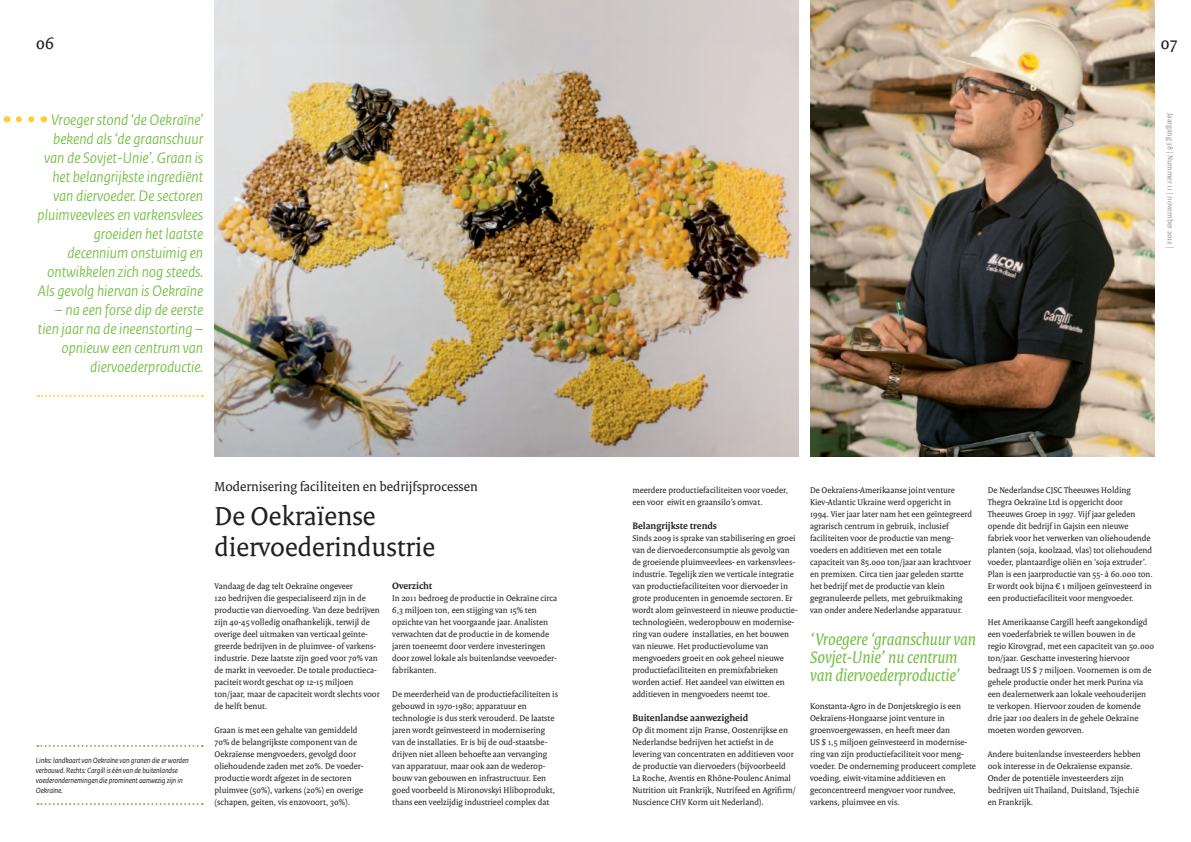
<style>
.page{position:relative;width:1191px;height:842px;background:#fff}
.page>*{position:absolute;margin:0;border:0;box-sizing:border-box;transform-origin:0 0}
.t1{font:28px/31px "Rijksoverheid Serif";color:#231f20}
.t2{font:italic 18px/18px "Rijksoverheid Serif";color:#74bf43}
.t3{font:18px "Rijksoverheid Serif";color:#231f20}
.t4{font:italic 16px/19px "Rijksoverheid Sans Heading";color:#74bf43;text-align:right}
.t5{font:14px "Rijksoverheid Serif";color:#231f20}
.t6{font:700 10px "Rijksoverheid Serif";color:#231f20}
.t7{font:9px/12px "Rijksoverheid Serif";color:#231f20}
.t8{font:italic 8px/10px "Rijksoverheid Sans Text";letter-spacing:-.015em;color:#231f20}
.t9{font:8px "Rijksoverheid Serif";color:#939598}
</style>
<div class="page">
<svg style="left:38px;top:395px;width:165px;height:2px"></svg>
<svg style="left:19px;top:116px;width:16px;height:6px"></svg>
<svg style="left:37px;top:745px;width:166px;height:2px"></svg>
<svg style="left:37px;top:803px;width:166px;height:2px"></svg>
<img style="left:810px;top:0;width:344px;height:457px">
<img style="left:214px;top:0;width:584px;height:457px">
<p class="t3" style="left:36px;top:32px;width:20px">06</p>
<p class="t3" style="left:1160px;top:32px;width:18px">07</p>
<p class="t4" style="left:38px;top:111px;width:167px">Vroeger stond ‘de Oekraïne’ bekend als ‘de graanschuur van de Sovjet-Unie’. Graan is het belangrijkste ingrediënt van diervoeder. De sectoren pluimveevlees en varkensvlees groeiden het laatste decennium onstuimig en ontwikkelen zich nog steeds.<br>Als gevolg hiervan is Oekraïne</p>
<p class="t4" style="left:38px;top:301px;width:167px">– na een forse dip de eerste tien jaar na de ineenstorting – opnieuw een centrum van diervoederproductie.</p>
<p class="t8" style="left:36px;top:755px;width:154px">Links: landkaart van Oekraïne van granen die er worden verbouwd. Rechts: Cargill is één van de buitenlandse voederondernemingen die prominent aanwezig zijn in Oekraïne.</p>
<p class="t5" style="left:214px;top:478px;width:265px">Modernisering faciliteiten en bedrijfsprocessen</p>
<p class="t1" style="left:214px;top:500px;width:222px">De Oekraïense diervoederindustrie</p>
<p class="t7" style="left:214px;top:580px;width:167px">Vandaag de dag telt Oekraïne ongeveer<br>120 bedrijven die gespecialiseerd zijn in de productie van diervoeding. Van deze bedrijven zijn 40-45 volledig onafhankelijk, terwijl de overige deel uitmaken van verticaal geïnte&shy;greerde bedrijven in de pluimvee- of varkens&shy;industrie. Deze laatste zijn goed voor 70% van de markt in veevoeder. De totale productieca&shy;paciteit wordt geschat op 12-15 miljoen ton/jaar, maar de capaciteit wordt slechts voor de helft benut.</p>
<p class="t7" style="left:214px;top:724px;width:150px">Graan is met een gehalte van gemiddeld 70% de belangrijkste component van de Oekraïense mengvoeders, gevolgd door oliehoudende zaden met 20%. De voeder&shy;productie wordt afgezet in de sectoren pluimvee (50%), varkens (20%) en overige (schapen, geiten, vis enzovoort, 30%).</p>
<p class="t6" style="left:392px;top:580px;width:42px">Overzicht</p>
<p class="t7" style="left:392px;top:592px;width:166px">In 2011 bedroeg de productie in Oekraïne circa 6,3 miljoen ton, een stijging van 15% ten opzichte van het voorgaande jaar. Analisten verwachten dat de productie in de komende jaren toeneemt door verdere investeringen door zowel lokale als buitenlandse veevoeder&shy;fabrikanten.</p>
<p class="t7" style="left:392px;top:688px;width:167px">De meerderheid van de productiefaciliteiten is gebouwd in 1970-1980; apparatuur en technologie is dus sterk verouderd. De laatste jaren wordt geïnvesteerd in modernisering van de installaties. Er is bij de oud-staatsbe&shy;drijven niet alleen behoefte aan vervanging van apparatuur, maar ook aan de wederop&shy;bouw van gebouwen en infrastructuur. Een goed voorbeeld is Mironovskyi Hliboprodukt, thans een veelzijdig industrieel complex dat</p>
<p class="t9" style="left:1175px;top:113px;width:137px;rotate:90deg">Jaargang 38 | Nummer 11 | november 2012 |</p>
<p class="t7" style="left:632px;top:484px;width:157px">meerdere productiefaciliteiten voor voeder, een voor eiwit en graansilo’s omvat.</p>
<p class="t6" style="left:632px;top:520px;width:86px">Belangrijkste trends</p>
<p class="t7" style="left:632px;top:532px;width:167px">Sinds 2009 is sprake van stabilisering en groei van de diervoederconsumptie als gevolg van de groeiende pluimveevlees- en varkensvlees&shy;industrie. Tegelijk zien we verticale integratie van productiefaciliteiten voor diervoeder in grote producenten in genoemde sectoren. Er wordt alom geïnvesteerd in nieuwe productie&shy;technologieën, wederopbouw en modernise&shy;ring van oudere installaties, en het bouwen van nieuwe. Het productievolume van mengvoeders groeit en ook geheel nieuwe productiefaciliteiten en premixfabrieken worden actief. Het aandeel van eiwitten en additieven in mengvoeders neemt toe.</p>
<p class="t6" style="left:632px;top:712px;width:117px">Buitenlandse aanwezigheid</p>
<p class="t7" style="left:632px;top:724px;width:165px">Op dit moment zijn Franse, Oostenrijkse en Nederlandse bedrijven het actiefst in de levering van concentraten en additieven voor de productie van diervoeders (bijvoorbeeld La Roche, Aventis en Rhône-Poulenc Animal Nutrition uit Frankrijk, Nutrifeed en Agrifirm/ Nuscience CHV Korm uit Nederland).</p>
<p class="t7" style="left:810px;top:484px;width:163px">De Oekraïens-Amerikaanse joint venture Kiev-Atlantic Ukraine werd opgericht in 1994. Vier jaar later nam het een geïntegreerd agrarisch centrum in gebruik, inclusief faciliteiten voor de productie van meng&shy;voeders en additieven met een totale capaciteit van 85.000 ton/jaar aan krachtvoer en premixen. Circa tien jaar geleden startte het bedrijf met de productie van klein gegranuleerde pellets, met gebruikmaking van onder andere Nederlandse apparatuur.</p>
<p class="t2" style="left:810px;top:630px;width:167px">‘Vroegere ‘graanschuur van<br>Sovjet-Unie’ nu centrum van diervoederproductie’</p>
<p class="t7" style="left:810px;top:700px;width:167px">Konstanta-Agro in de Donjetskregio is een Oekraïens-Hongaarse joint venture in groenvoergewassen, en heeft meer dan<br>US $ 1,5 miljoen geïnvesteerd in modernise&shy;ring van zijn productiefaciliteit voor meng&shy;voeder. De onderneming produceert complete voeding, eiwit-vitamine additieven en geconcentreerd mengvoer voor rundvee, varkens, pluimvee en vis.</p>
<p class="t7" style="left:987px;top:484px;width:167px">De Nederlandse CJSC Theeuwes Holding Thegra Oekraïne Ltd is opgericht door Theeuwes Groep in 1997. Vijf jaar geleden opende dit bedrijf in Gajsin een nieuwe fabriek voor het verwerken van oliehoudende planten (soja, koolzaad, vlas) tot oliehoudend voeder, plantaardige oliën en ‘soja extruder’.<br>Plan is een jaarproductie van 55- à 60.000 ton.<br>Er wordt ook bijna € 1 miljoen geïnvesteerd in een productiefaciliteit voor mengvoeder.</p>
<p class="t7" style="left:987px;top:616px;width:168px">Het Amerikaanse Cargill heeft aangekondigd een voederfabriek te willen bouwen in de regio Kirovgrad, met een capaciteit van 50.000 ton/jaar. Geschatte investering hiervoor bedraagt US $ 7 miljoen. Voornemen is om de gehele productie onder het merk Purina via een dealernetwerk aan lokale veehouderijen te verkopen. Hiervoor zouden de komende drie jaar 100 dealers in de gehele Oekraïne moeten worden geworven.</p>
<p class="t7" style="left:987px;top:748px;width:154px">Andere buitenlandse investeerders hebben ook interesse in de Oekraïense expansie.<br>Onder de potentiële investeerders zijn bedrijven uit Thailand, Duitsland, Tsjechië en Frankrijk.</p>
</div>
